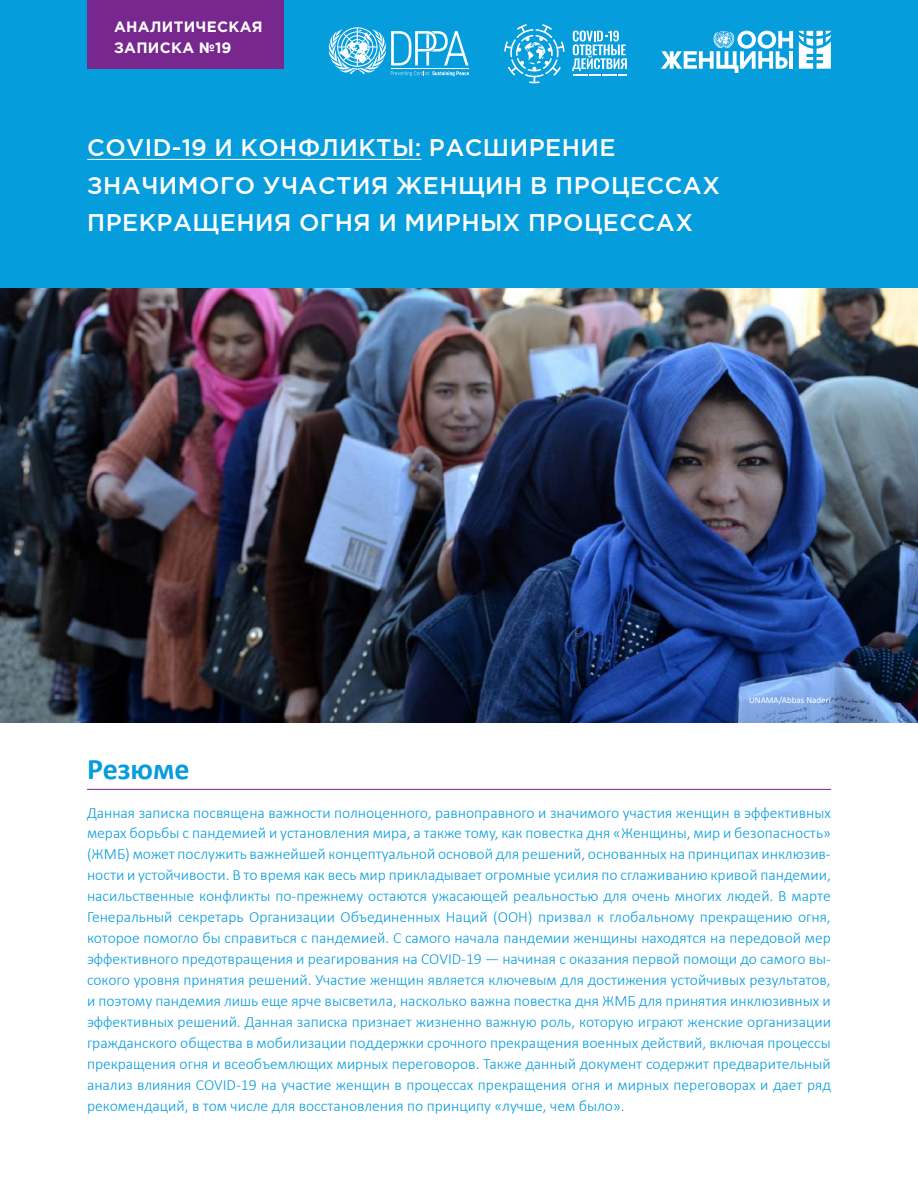
<style>
.page{position:relative;width:918px;height:1188px;background:#fff}
.page>*{position:absolute;margin:0;border:0;box-sizing:border-box;transform-origin:0 0}
.t1{font:700 30px "Calibri";color:#069ddc}
.t2{font:500 24px/37.5px "Gotham Pro";letter-spacing:.02em;color:#fff}
.t3{font:300 15.6px/21px "Calibri";color:#069ddc;text-align:justify}
.t4{font:700 15px/21px "Gotham Pro";letter-spacing:.02em;color:#fff}
.t5{font:9px "Calibri";color:#fff}
</style>
<div class="page">
<img style="left:0;top:288px;width:918px;height:435px">
<hr style="left:87px;top:789px;width:744px;height:1px;background:#77278d">
<div style="left:0;top:0;width:918px;height:288px;background:#069ddc"></div>
<hr style="left:87px;top:159px;width:334px;height:1px;background:#fff">
<svg style="left:329px;top:27px;width:140px;height:49px"></svg>
<div style="left:87px;top:0;width:197px;height:69px;background:#77278d"></div>
<svg style="left:661px;top:31px;width:132px;height:42px"></svg>
<svg style="left:799px;top:31px;width:32px;height:38px"></svg>
<svg style="left:504px;top:24px;width:61px;height:59px"></svg>
<svg style="left:572px;top:31px;width:55px;height:45px"></svg>
<p class="t4" style="left:114px;top:15px;width:150px">Аналитическая записка №19</p>
<h2 class="t2" style="left:87px;top:129px;width:634px">COVID-19 и конфликты: Расширение значимого участия женщин в процессах прекращения огня и мирных процессах</h2>
<p class="t5" style="left:749px;top:694px;width:83px">UNAMA/Abbas Naderi</p>
<h1 class="t1" style="left:87px;top:749px;width:104px">Резюме</h1>
<p class="t3" style="left:87px;top:802px;width:745px">Данная записка посвящена важности полноценного, равноправного и значимого участия женщин в эффективных мерах борьбы с пандемией и установления мира, а также тому, как повестка дня «Женщины, мир и безопасность» (ЖМБ) может послужить важнейшей концептуальной основой для решений, основанных на принципах инклюзив&shy;ности и устойчивости. В то время как весь мир прикладывает огромные усилия по сглаживанию кривой пандемии, насильственные конфликты по-прежнему остаются ужасающей реальностью для очень многих людей. В марте Генеральный секретарь Организации Объединенных Наций (ООН) призвал к глобальному прекращению огня, которое помогло бы справиться с пандемией. С самого начала пандемии женщины находятся на передовой мер эффективного предотвращения и реагирования на COVID-19 — начиная с оказания первой помощи до самого вы&shy;сокого уровня принятия решений. Участие женщин является ключевым для достижения устойчивых результатов, и поэтому пандемия лишь еще ярче высветила, насколько важна повестка дня ЖМБ для принятия инклюзивных и эффективных решений. Данная записка признает жизненно важную роль, которую играют женские организации гражданского общества в мобилизации поддержки срочного прекращения военных действий, включая процессы прекращения огня и всеобъемлющих мирных переговоров. Также данный документ содержит предварительный анализ влияния COVID-19 на участие женщин в процессах прекращения огня и мирных переговорах и дает ряд рекомендаций, в том числе для восстановления по принципу «лучше, чем было».</p>
</div>
